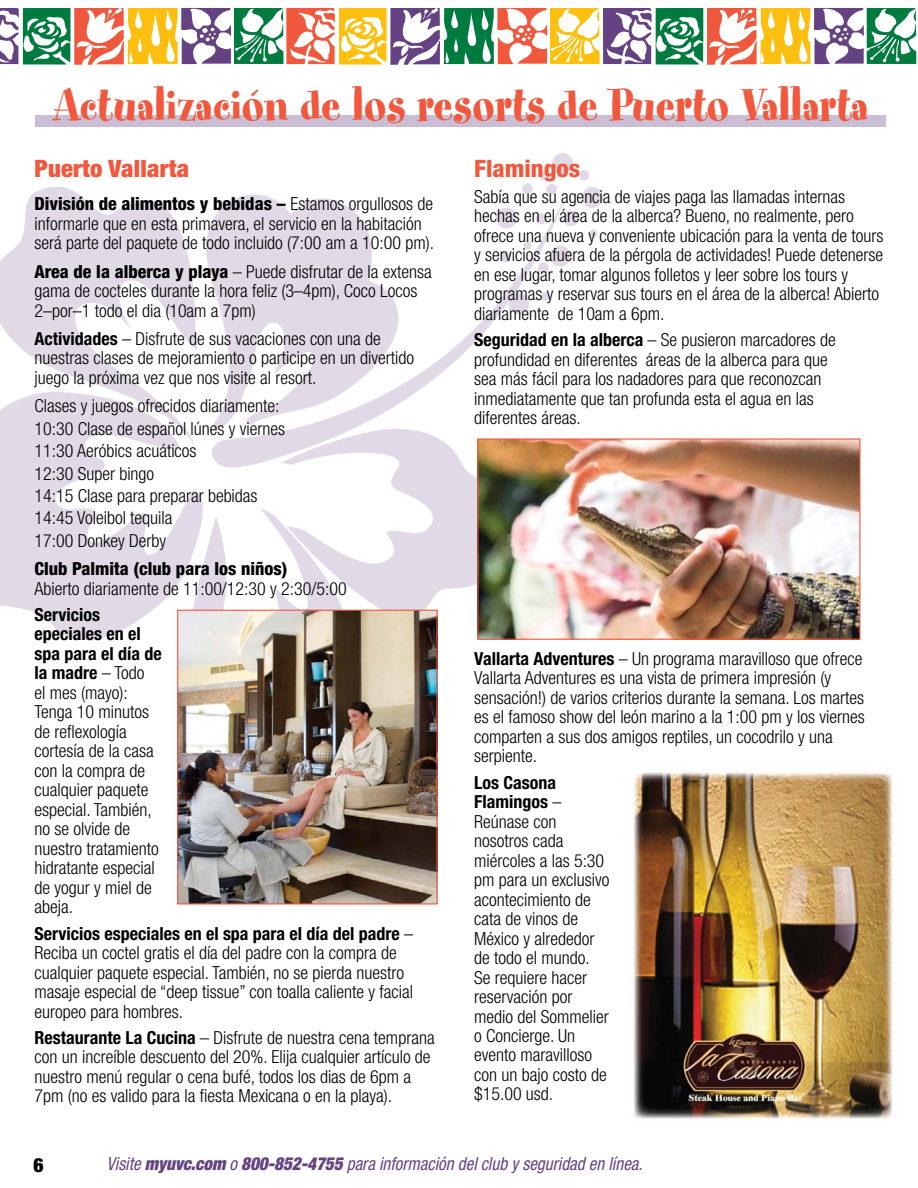
<style>
.page{position:relative;width:918px;height:1188px;background:#fff}
.page>*{position:absolute;margin:0;border:0;box-sizing:border-box;transform-origin:0 0}
.t1{font:50.7px "Spumoni LP Std";letter-spacing:.01em;color:#f1583e;scale:.96 1}
.t2{font:900 condensed 24px "Helvetica Neue LT Std";letter-spacing:.01em;color:#f1583e}
.t3{font:800 condensed 24px "Helvetica Neue LT Std";color:#f1583e}
.t4{font:900 condensed 19.5px "Helvetica Neue LT Std";color:#000}
.t5{font:300 condensed 18px/19.5px "Helvetica Neue LT Std";color:#000}
.t6{font:italic condensed 18px "Helvetica Neue LT Std";color:#654383;scale:.95 1}
.t7{font:800 condensed 18px "Helvetica Neue LT Std";color:#000}
.s1{font-weight:700}
.s2{font-weight:800}
.s3{font-weight:900}
</style>
<div class="page">
<img style="left:0;top:154px;width:603px;height:486px">
<div style="left:36px;top:115px;width:850px;height:11px;background:#c9bed3"></div>
<img style="left:479px;top:440px;width:379px;height:198px">
<div style="left:477px;top:438px;width:383px;height:202px;border:1px solid #f1583e"></div>
<img style="left:633px;top:772px;width:260px;height:347px">
<img style="left:179px;top:612px;width:257px;height:290px">
<div style="left:177px;top:610px;width:261px;height:294px;border:1px solid #f1583e"></div>
<svg style="left:0;top:8px;width:917px;height:57px"></svg>
<h1 class="t1" style="left:53px;top:79px;width:851px">Actualización de los resorts de Puerto Vallarta</h1>
<h2 class="t3" style="left:474px;top:153px;width:108px">Flamingos</h2>
<p class="t5" style="left:474px;top:187px;width:411px">Sabía que su agencia de viajes paga las llamadas internas hechas en el área de la alberca? Bueno, no realmente, pero ofrece una nueva y conveniente ubicación para la venta de tours y servicios afuera de la pérgola de actividades! Puede detenerse en ese lugar, tomar algunos folletos y leer sobre los tours y programas y reservar sus tours en el área de la alberca! Abierto diariamente de 10am a 6pm.</p>
<p class="t5" style="left:474px;top:330px;width:363px"><span class="s1">Seguridad en la alberca</span> – Se pusieron marcadores de profundidad en diferentes áreas de la alberca para que sea más fácil para los nadadores para que reconozcan inmediatamente que tan profunda esta el agua en las diferentes áreas.</p>
<h2 class="t2" style="left:35px;top:154px;width:156px">Puerto Vallarta</h2>
<p class="t5" style="left:35px;top:194px;width:401px"><span class="s2">División de alimentos y bebidas –</span> Estamos orgullosos de informarle que en esta primavera, el servicio en la habitación será parte del paquete de todo incluido (7:00 am a 10:00 pm).</p>
<p class="t5" style="left:35px;top:261px;width:399px"><span class="s2">Area de la alberca y playa</span> – Puede disfrutar de la extensa gama de cocteles durante la hora feliz (3–4pm), Coco Locos<br>2–por–1 todo el dia (10am a 7pm)</p>
<p class="t5" style="left:35px;top:329px;width:381px"><span class="s1">Actividades</span> – Disfrute de sus vacaciones con una de nuestras clases de mejoramiento o participe en un divertido juego la próxima vez que nos visite al resort.</p>
<p class="t5" style="left:35px;top:395px;width:252px;line-height:22.4px">Clases y juegos ofrecidos diariamente:<br>10:30 Clase de español lúnes y viernes<br>11:30 Aeróbics acuáticos<br>12:30 Super bingo<br>14:15 Clase para preparar bebidas<br>14:45 Voleibol tequila<br>17:00 Donkey Derby</p>
<p class="t7" style="left:35px;top:558px;width:254px">Club Palmita (club para los niños)</p>
<p class="t5" style="left:35px;top:578px;width:314px">Abierto diariamente de 11:00/12:30 y 2:30/5:00</p>
<p class="t5" style="left:35px;top:605px;width:129px"><span class="s1">Servicios epeciales en el spa para el día de la madre</span> – Todo<br>el mes (mayo):<br>Tenga 10 minutos de reflexología cortesía de la casa con la compra de cualquier paquete especial. También, no se olvide de nuestro tratamiento hidratante especial de yogur y miel de abeja.</p>
<p class="t5" style="left:35px;top:923px;width:380px"><span class="s1">Servicios especiales en el spa para el día del padre</span> – Reciba un coctel gratis el día del padre con la compra de cualquier paquete especial. También, no se pierda nuestro masaje especial de “deep tissue” con toalla caliente y facial europeo para hombres.</p>
<p class="t5" style="left:35px;top:1028px;width:402px"><span class="s1">Restaurante La Cucina</span> – Disfrute de nuestra cena temprana con un increíble descuento del 20%. Elija cualquier artículo de nuestro menú regular o cena bufé, todos los dias de 6pm a 7pm (no es valido para la fiesta Mexicana o en la playa).</p>
<p class="t5" style="left:474px;top:649px;width:392px"><span class="s1">Vallarta Adventures</span> – Un programa maravilloso que ofrece Vallarta Adventures es una vista de primera impresión (y sensación!) de varios criterios durante la semana. Los martes es el famoso show del león marino a la 1:00 pm y los viernes comparten a sus dos amigos reptiles, un cocodrilo y una serpiente.</p>
<p class="t5" style="left:474px;top:772px;width:137px"><span class="s1">Los Casona<br>Flamingos</span> –<br>Reúnase con nosotros cada miércoles a las 5:30 pm para un exclusivo acontecimiento de cata de vinos de<br>México y alrededor de todo el mundo.<br>Se requiere hacer reservación por medio del Sommelier o Concierge. Un evento maravilloso con un bajo costo de $15.00 usd.</p>
<p class="t4" style="left:33px;top:1153px;width:12px">6</p>
<p class="t6" style="left:107px;top:1153px;width:565px">Visite <span class="s3">myuvc.com</span> o <span class="s3">800-852-4755</span> para información del club y seguridad en línea.</p>
</div>
